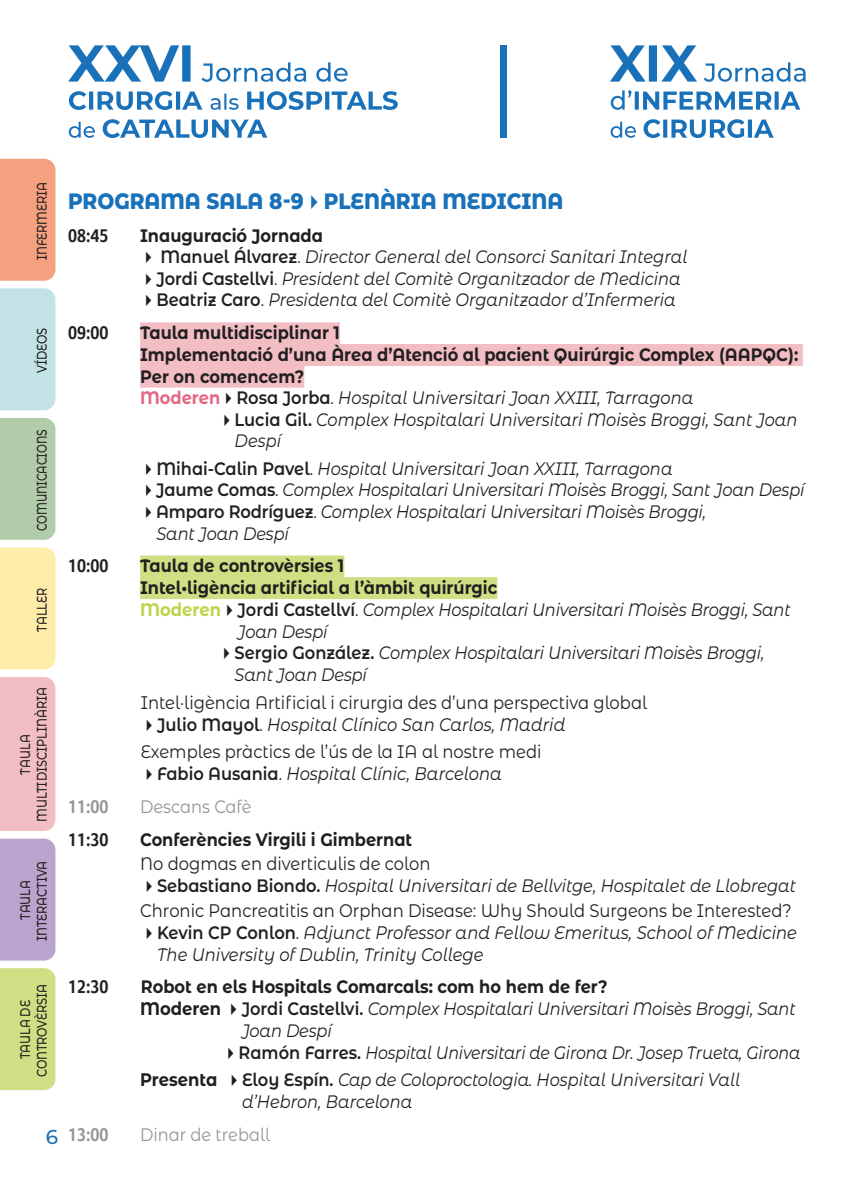
<style>
.page{position:relative;width:851px;height:1191px;background:#fff}
.page>*{position:absolute;margin:0;border:0;box-sizing:border-box;transform-origin:0 0}
.titols1{font:800 22.2px "Montserrat Alternates";color:#1971ba;scale:.9 1}
.t1{font:500 20px "Montserrat Alternates";color:#1971ba}
.Text_program_2{font:italic 18.2px/21.8px "Montserrat Alternates";color:#231f20;scale:.9 1}
.Text_program_2-2{font:18.2px "Montserrat Alternates";color:#231f20;scale:.9 1}
.Text_program_1{font:18.2px "Montserrat Alternates";color:#231f20;scale:.9 1}
.Text_program_2-3{font:italic 18px/21.6px "Montserrat Alternates";letter-spacing:-.01em;color:#231f20;scale:.9 1}
.Text_program_1-2{font:700 18px/21.6px "Montserrat Alternates";color:#231f20;scale:.9 1}
.moderadors2{font:italic 18px/21.6px "Montserrat Alternates";color:#231f20;scale:.9 1}
.Text_program_2-4{font:italic 18px "Montserrat Alternates";letter-spacing:-.01em;color:#231f20;scale:.88 1}
.Text_program_2-5{font:700 18px "Montserrat Alternates";color:#231f20;scale:.9 1}
.Text_program_2-6{font:18px "Montserrat Alternates";color:#939598;scale:.9 1}
.Text_program_1-3{font:700 18px "Allianz Sans";color:#231f20;scale:.9 1}
.Text_program_2-7{font:700 18px "Allianz Sans";color:#939598;scale:.9 1}
.Text_program_2-8{font:700 18px "Allianz Sans";color:#231f20;scale:.9 1}
.t2{font:500 14px/16.8px "Montserrat Alternates";letter-spacing:-.01em;color:#231f20;text-align:center;scale:.8 1}
.t3{font:500 14px "Montserrat Alternates";letter-spacing:-.01em;color:#231f20;scale:.75 1}
.s1{font-weight:600;font-style:normal}
.s2{font-style:normal}
.s3{font-weight:700;font-style:normal;color:#e26884}
.s4{font-weight:700;font-style:normal;font-size:18.2px;color:#bcd64b}
.s5{font-weight:600;font-style:normal;font-size:18px}
.s6{font-style:normal;font-size:18px}
.s7{font-weight:700;font-style:normal;font-size:18.2px}
</style>
<div class="page">
<svg style="left:68px;top:45px;width:329px;height:93px"></svg>
<svg style="left:610px;top:45px;width:195px;height:93px"></svg>
<div style="left:500px;top:45px;width:7px;height:93px;background:#1971ba"></div>
<div style="left:0;top:968px;width:55px;height:122px;background:#cfe084"></div>
<div style="left:0;top:838px;width:55px;height:122px;background:#baa4ce"></div>
<div style="left:0;top:677px;width:55px;height:154px;background:#f2bec4"></div>
<div style="left:0;top:547px;width:55px;height:122px;background:#feeca9"></div>
<div style="left:0;top:418px;width:55px;height:122px;background:#b1cca8"></div>
<div style="left:0;top:288px;width:55px;height:122px;background:#c3e2e5"></div>
<div style="left:0;top:159px;width:55px;height:122px;background:#f5a07f"></div>
<div style="left:140px;top:322px;width:200px;height:22px;background:#f2bec4"></div>
<div style="left:140px;top:344px;width:662px;height:22px;background:#f2bec4"></div>
<div style="left:140px;top:365px;width:164px;height:22px;background:#f2bec4"></div>
<div style="left:140px;top:555px;width:204px;height:22px;background:#cfe084"></div>
<div style="left:140px;top:577px;width:357px;height:22px;background:#cfe084"></div>
<p class="t2" style="left:33px;top:260px;width:99px;rotate:-90deg">INFERMERIA</p>
<p class="titols1" style="left:68px;top:184px;width:551px">PROGRAMA SALA 8-9✔PLENÀRIA MEDICINA</p>
<p class="Text_program_1-3" style="left:68px;top:224px;width:46px">08:45</p>
<p class="Text_program_1-2" style="left:140px;top:223px;width:204px">Inauguració Jornada</p>
<p class="Text_program_2-3" style="left:140px;top:245px;width:609px">✔ <span class="s1">Manuel Álvarez</span><span class="s2">.</span> Director General del Consorci Sanitari Integral</p>
<p class="Text_program_2-3" style="left:140px;top:267px;width:602px">✔<span class="s1">Jordi Castellvi</span><span class="s2">.</span> President del Comitè Organitzador de Medicina</p>
<p class="Text_program_2-3" style="left:140px;top:289px;width:596px">✔<span class="s1">Beatriz Caro</span><span class="s2">.</span> Presidenta del Comitè Organitzador d’Infermeria</p>
<p class="Text_program_1-3" style="left:68px;top:322px;width:46px">09:00</p>
<p class="Text_program_1-2" style="left:140px;top:321px;width:732px">Taula multidisciplinar 1<br>Implementació d’una Àrea d’Atenció al pacient Quirúrgic Complex (AAPQC):<br>Per on comencem?</p>
<p class="Text_program_2-3" style="left:140px;top:386px;width:616px"><span class="s3">Moderen</span>✔<span class="s1">Rosa Jorba</span><span class="s2">.</span> Hospital Universitari Joan XXIII, Tarragona</p>
<p class="moderadors2" style="left:234px;top:408px;width:627px;text-indent:-16px">✔<span class="s1">Lucia Gil.</span> Complex Hospitalari Universitari Moisès Broggi, Sant Joan<br>Despí</p>
<p class="Text_program_2-3" style="left:140px;top:457px;width:593px">✔<span class="s1">Mihai-Calin Pavel</span><span class="s2">.</span> Hospital Universitari Joan XXIII, Tarragona</p>
<p class="Text_program_2-3" style="left:140px;top:478px;width:739px">✔<span class="s1">Jaume Comas</span><span class="s2">.</span> Complex Hospitalari Universitari Moisès Broggi, Sant Joan Despí</p>
<p class="Text_program_2-3" style="left:140px;top:500px;width:630px">✔<span class="s1">Amparo Rodríguez</span><span class="s2">.</span> Complex Hospitalari Universitari Moisès Broggi,</p>
<p class="Text_program_2-3" style="left:156px;top:522px;width:149px">Sant Joan Despí</p>
<p class="Text_program_1-3" style="left:68px;top:555px;width:46px">10:00</p>
<p class="Text_program_1-2" style="left:140px;top:554px;width:398px">Taula de controvèrsies 1<br>Intel•ligència artificial a l’àmbit quirúrgic</p>
<p class="Text_program_2-3" style="left:237px;top:598px;width:616px;text-indent:-97px"><span class="s4">Moderen</span>✔<span class="s1">Jordi Castellví</span><span class="s2">.</span> Complex Hospitalari Universitari Moisès Broggi, Sant<br>Joan Despí</p>
<p class="Text_program_2-3" style="left:234px;top:641px;width:590px;text-indent:-16px">✔<span class="s1">Sergio González.</span> Complex Hospitalari Universitari Moisès Broggi,<br>Sant Joan Despí</p>
<p class="Text_program_2-2" style="left:141px;top:689px;width:564px">Intel·ligència Artificial i cirurgia des d’una perspectiva global</p>
<p class="Text_program_2" style="left:141px;top:712px;width:473px">✔<span class="s5">Julio Mayol</span><span class="s6">.</span> Hospital Clínico San Carlos, Madrid</p>
<p class="Text_program_2-2" style="left:141px;top:739px;width:446px">Exemples pràctics de l’ús de la IA al nostre medi</p>
<p class="Text_program_2" style="left:141px;top:762px;width:403px">✔<span class="s5">Fabio Ausania</span><span class="s6">.</span> Hospital Clínic, Barcelona</p>
<p class="Text_program_2-7" style="left:68px;top:795px;width:46px">11:00</p>
<p class="Text_program_2-6" style="left:140px;top:794px;width:125px">Descans Cafè</p>
<p class="Text_program_1-3" style="left:68px;top:828px;width:46px">11:30</p>
<p class="Text_program_1-2" style="left:140px;top:827px;width:304px">Conferències Virgili i Gimbernat</p>
<p class="Text_program_1" style="left:140px;top:851px;width:324px">No dogmas en diverticulis de colon</p>
<p class="Text_program_2-3" style="left:141px;top:874px;width:729px">✔<span class="s1">Sebastiano Biondo.</span> Hospital Universitari de Bellvitge, Hospitalet de Llobregat</p>
<p class="Text_program_1" style="left:140px;top:898px;width:725px">Chronic Pancreatitis an Orphan Disease: Why Should Surgeons be Interested?</p>
<p class="Text_program_2" style="left:157px;top:920px;width:712px;text-indent:-16px">✔<span class="s5">Kevin CP Conlon</span><span class="s6">.</span> Adjunct Professor and Fellow Emeritus, School of Medicine<br>The University of Dublin, Trinity College</p>
<p class="Text_program_2-8" style="left:68px;top:976px;width:46px">12:30</p>
<p class="Text_program_2-5" style="left:141px;top:974px;width:520px">Robot en els Hospitals Comarcals: com ho hem de fer?</p>
<p class="Text_program_2-3" style="left:242px;top:997px;width:617px;text-indent:-101px"><span class="s7">Moderen</span> ✔<span class="s1">Jordi Castellvi.</span> Complex Hospitalari Universitari Moisès Broggi, Sant<br>Joan Despí</p>
<p class="Text_program_2-4" style="left:222px;top:1040px;width:658px">✔<span class="s1">Ramón Farres.</span> Hospital Universitari de Girona Dr. Josep Trueta, Girona</p>
<p class="Text_program_2-3" style="left:242px;top:1068px;width:554px;text-indent:-102px"><span class="s7">Presenta</span> ✔<span class="s1">Eloy Espín.</span> Cap de Coloproctologia. Hospital Universitari Vall d’Hebron, Barcelona</p>
<p class="Text_program_2-7" style="left:68px;top:1123px;width:46px">13:00</p>
<p class="Text_program_2-6" style="left:140px;top:1122px;width:146px">Dinar de treball</p>
<p class="t2" style="left:33px;top:373px;width:58px;rotate:-90deg">VÍDEOS</p>
<p class="t3" style="left:32px;top:531px;width:137px;rotate:-90deg">COMUNICACIONS</p>
<p class="t2" style="left:33px;top:631px;width:56px;rotate:-90deg">TALLER</p>
<p class="t2" style="left:16px;top:822px;width:170px;rotate:-90deg">TAULA<br>MULTIDISCIPLINÀRIA</p>
<p class="t2" style="left:16px;top:941px;width:102px;rotate:-90deg">TAULA<br>INTERACTIVA</p>
<p class="t2" style="left:16px;top:1077px;width:118px;rotate:-90deg">TAULA DE<br>CONTROVÈRSIA</p>
<p class="t1" style="left:46px;top:1123px;width:14px">6</p>
</div>
